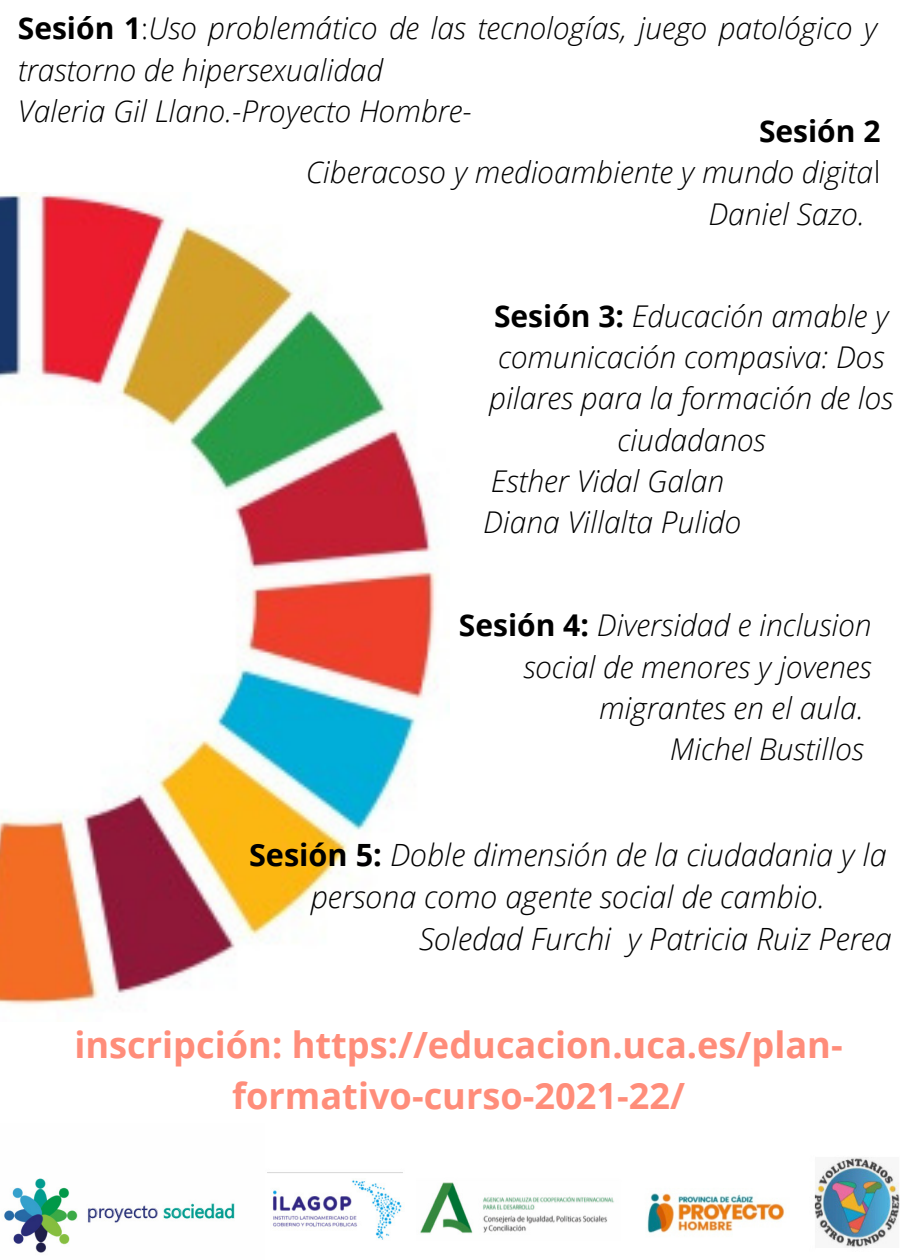
<style>
.page{position:relative;width:900px;height:1260px;background:#fff}
.page>*{position:absolute;margin:0;border:0;box-sizing:border-box;transform-origin:0 0}
.t1{font:700 36.25px/50.5px "Open Sans";color:#ff8d7a;text-align:center}
.t2{font:italic 300 30.75px/42.2px "Open Sans";color:#000;text-align:center}
.t3{font:italic 300 30px/41.2px "Open Sans";color:#000}
.t4{font:700 30px "Open Sans";color:#000}
.s1{font-weight:700;font-style:normal}
.s2{font-style:normal}
</style>
<div class="page">
<img style="left:0;top:193px;width:438px;height:812px">
<img style="left:814px;top:1157px;width:86px;height:91px">
<img style="left:647px;top:1193px;width:138px;height:40px">
<img style="left:420px;top:1182px;width:194px;height:52px">
<img style="left:267px;top:1172px;width:136px;height:68px">
<img style="left:4px;top:1178px;width:231px;height:75px">
<p class="t3" style="left:18px;top:7px;width:861px"><span class="s1">Sesión 1</span><span class="s2">:</span>Uso problemático de las tecnologías, juego patológico y trastorno de hipersexualidad</p>
<p class="t3" style="left:18px;top:90px;width:455px">Valeria Gil Llano.-Proyecto Hombre-</p>
<p class="t4" style="left:759px;top:110px;width:123px">Sesión 2</p>
<p class="t3" style="left:306px;top:151px;width:576px">Ciberacoso y medioambiente y mundo digita<span class="s2">l</span></p>
<p class="t3" style="left:709px;top:192px;width:158px">Daniel Sazo.</p>
<p class="t3" style="left:489px;top:295px;width:406px;text-align:center"><span class="s1">Sesión 3:</span> Educación amable y comunicación compasiva: Dos pilares para la formación de los ciudadanos</p>
<p class="t3" style="left:491px;top:460px;width:235px">Esther Vidal Galan</p>
<p class="t3" style="left:483px;top:501px;width:260px">Diana Villalta Pulido</p>
<p class="t3" style="left:459px;top:604px;width:414px;text-align:right"><span class="s1">Sesión 4:</span> Diversidad e inclusion social de menores y jovenes migrantes en el aula.</p>
<p class="t3" style="left:670px;top:728px;width:196px">Michel Bustillos</p>
<p class="t2" style="left:249px;top:833px;width:639px"><span class="s1">Sesión 5:</span> Doble dimensión de la ciudadania y la persona como agente social de cambio.</p>
<p class="t2" style="left:419px;top:917px;width:474px">Soledad Furchi y Patricia Ruiz Perea</p>
<p class="t1" style="left:74px;top:1019px;width:770px">inscripción: https://educacion.uca.es/plan&shy;formativo-curso-2021-22/</p>
</div>
